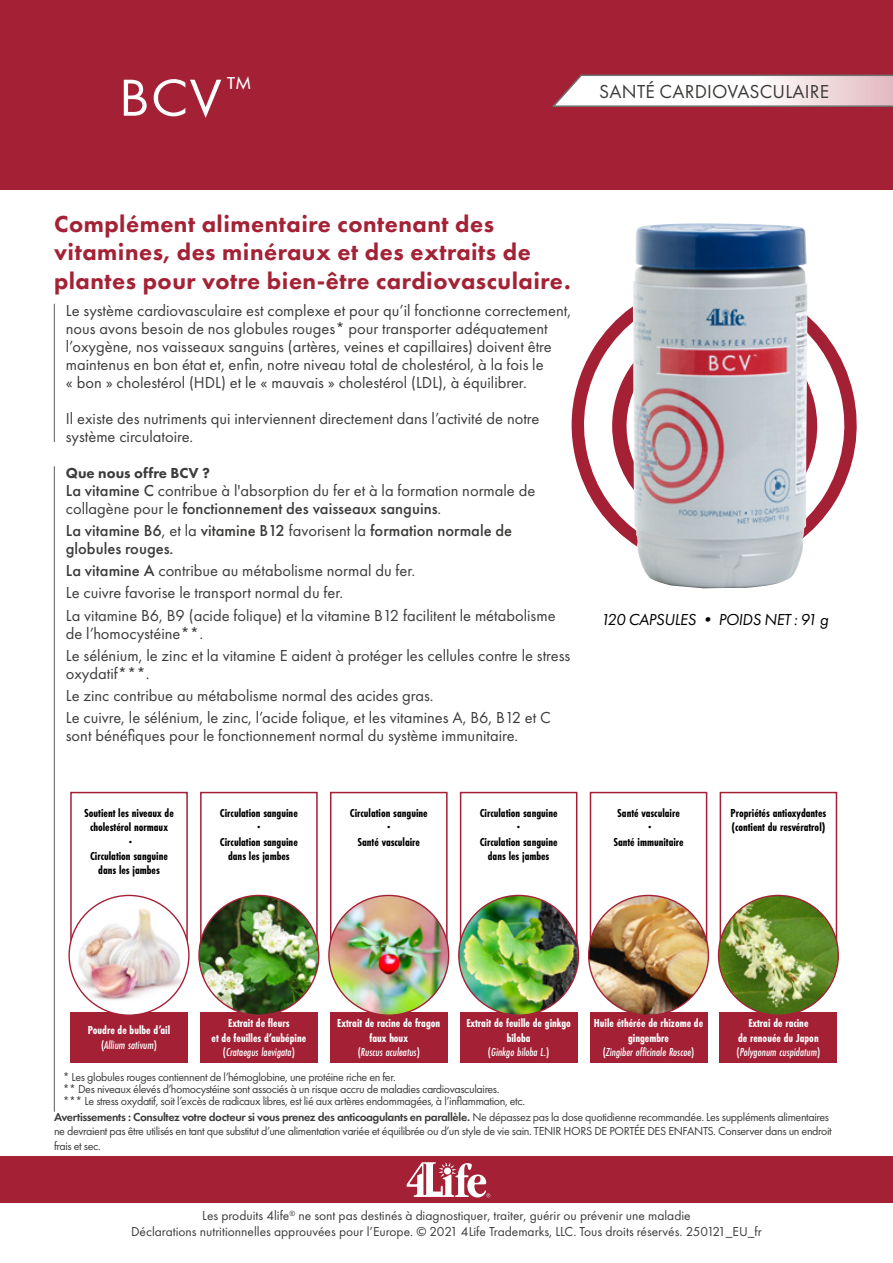
<style>
.page{position:relative;width:893px;height:1263px;background:#fff}
.page>*{position:absolute;margin:0;border:0;box-sizing:border-box;transform-origin:0 0}
.t1{font:54px "Futura PT";color:#fff;scale:1.08 1}
.t2{font:800 24px/28.5px "Futura PT";letter-spacing:.02em;color:#a42236}
.t3{font:19.5px "Futura PT";letter-spacing:.01em;color:#3c3c3b}
.t4{font:16.5px/18px "Futura PT";color:#3c3c3b}
.t5{font:500 16.5px/18px "Futura PT";color:#3c3c3b}
.t6{font:italic 16.5px "Futura PT";letter-spacing:-.02em;color:#000}
.t7{font:800 15px "Futura PT";color:#3c3c3b}
.t8{font:13.5px "Futura PT";color:#3c3c3b}
.t9{font:12px/14.4px "Futura PT";letter-spacing:-.03em;color:#3c3c3b}
.t10{font:700 12px/14.4px "Futura PT Cond";color:#fff;text-align:center}
.t11{font:700 12px/14.4px "Futura PT Cond";color:#000;text-align:center}
.s1{font-weight:500}
.s2{font-weight:400}
.s3{font-weight:500;font-style:italic}
.s4{font-weight:600}
</style>
<div class="page">
<div style="left:70px;top:792px;width:118px;height:161px;border:2px solid #a32035"></div>
<div style="left:200px;top:792px;width:118px;height:161px;border:2px solid #a32035"></div>
<div style="left:330px;top:792px;width:118px;height:161px;border:2px solid #a32035"></div>
<div style="left:460px;top:792px;width:117px;height:161px;border:2px solid #a32035"></div>
<div style="left:590px;top:792px;width:117px;height:161px;border:2px solid #a32035"></div>
<div style="left:720px;top:792px;width:117px;height:161px;border:2px solid #a32035"></div>
<svg style="left:571px;top:284px;width:286px;height:260px"></svg>
<div style="left:0;top:0;width:893px;height:189px;background:#a32035"></div>
<svg style="left:552px;top:74px;width:341px;height:33px;background:#e6d7da"></svg>
<hr style="left:54px;top:304px;width:1px;height:138px;background:#706f6f">
<hr style="left:54px;top:467px;width:1px;height:644px;background:#706f6f">
<div style="left:0;top:1156px;width:893px;height:47px;background:#a32035"></div>
<svg style="left:407px;top:1162px;width:83px;height:35px"></svg>
<div style="left:200px;top:1012px;width:118px;height:50px;background:#a32035"></div>
<img style="left:199px;top:895px;width:120px;height:120px;border-radius:60px">
<div style="left:330px;top:1012px;width:118px;height:50px;background:#a32035"></div>
<img style="left:329px;top:895px;width:120px;height:120px;border-radius:60px">
<div style="left:460px;top:1012px;width:117px;height:50px;background:#a32035"></div>
<img style="left:459px;top:895px;width:119px;height:120px;border-radius:60px">
<div style="left:590px;top:1012px;width:117px;height:50px;background:#a32035"></div>
<img style="left:589px;top:895px;width:119px;height:120px;border-radius:60px">
<div style="left:720px;top:1012px;width:117px;height:50px;background:#a32035"></div>
<img style="left:718px;top:895px;width:120px;height:120px;border-radius:60px">
<div style="left:70px;top:1012px;width:118px;height:50px;background:#a32035"></div>
<svg style="left:69px;top:895px;width:120px;height:120px"></svg>
<img style="left:70px;top:902px;width:118px;height:101px">
<img style="left:633px;top:223px;width:174px;height:365px">
<p class="t1" style="left:119px;top:66px;width:125px">BCV <sup>™</sup></p>
<p class="t3" style="left:599px;top:80px;width:231px">SANTÉ CARDIOVASCULAIRE</p>
<p class="t2" style="left:54px;top:209px;width:518px">Complément alimentaire contenant des vitamines, des minéraux et des extraits de plantes pour votre bien-être cardiovasculaire.</p>
<p class="t4" style="left:66px;top:302px;width:507px">Le système cardiovasculaire est complexe et pour qu’il fonctionne correctement, nous avons besoin de nos globules rouges* pour transporter adéquatement l’oxygène, nos vaisseaux sanguins (artères, veines et capillaires) doivent être maintenus en bon état et, enfin, notre niveau total de cholestérol, à la fois le<br>« bon » cholestérol (HDL) et le « mauvais » cholestérol (LDL), à équilibrer.</p>
<p class="t4" style="left:66px;top:410px;width:475px">Il existe des nutriments qui interviennent directement dans l’activité de notre système circulatoire.</p>
<p class="t7" style="left:66px;top:463px;width:146px">Que nous offre BCV ?</p>
<p class="t4" style="left:66px;top:481px;width:471px"><span class="s1">La vitamine C</span> contribue à l'absorption du fer et à la formation normale de collagène pour le <span class="s1">fonctionnement des vaisseaux sanguins</span>.</p>
<p class="t5" style="left:66px;top:521px;width:448px">La vitamine B6<span class="s2">, et la</span> vitamine B12 <span class="s2">favorisent la</span> formation normale de globules rouges.</p>
<p class="t4" style="left:66px;top:561px;width:351px"><span class="s1">La vitamine A</span> contribue au métabolisme normal du fer.</p>
<p class="t4" style="left:66px;top:584px;width:279px">Le cuivre favorise le transport normal du fer.</p>
<p class="t4" style="left:66px;top:606px;width:491px">La vitamine B6, B9 (acide folique) et la vitamine B12 facilitent le métabolisme de l’homocystéine**.</p>
<p class="t4" style="left:66px;top:646px;width:506px">Le sélénium, le zinc et la vitamine E aident à protéger les cellules contre le stress oxydatif***.</p>
<p class="t4" style="left:66px;top:686px;width:369px">Le zinc contribue au métabolisme normal des acides gras.</p>
<p class="t4" style="left:66px;top:709px;width:487px">Le cuivre, le sélénium, le zinc, l’acide folique, et les vitamines A, B6, B12 et C sont bénéfiques pour le fonctionnement normal du système immunitaire.</p>
<p class="t11" style="left:84px;top:806px;width:91px">Soutient les niveaux de cholestérol normaux<br>·<br>Circulation sanguine dans les jambes</p>
<p class="t11" style="left:220px;top:806px;width:79px">Circulation sanguine</p>
<p class="t11" style="left:220px;top:820px;width:79px">·<br>Circulation sanguine dans les jambes</p>
<p class="t11" style="left:350px;top:806px;width:79px">Circulation sanguine</p>
<p class="t11" style="left:387px;top:820px;width:5px">·</p>
<p class="t11" style="left:357px;top:834px;width:64px">Santé vasculaire</p>
<p class="t11" style="left:480px;top:806px;width:79px">Circulation sanguine</p>
<p class="t11" style="left:480px;top:820px;width:79px">·<br>Circulation sanguine dans les jambes</p>
<p class="t6" style="left:600px;top:610px;width:229px">120 CAPSULES • POIDS NET : 91 g</p>
<p class="t11" style="left:613px;top:806px;width:72px">Santé vasculaire<br>·<br>Santé immunitaire</p>
<p class="t11" style="left:731px;top:806px;width:97px;text-align:left">Propriétés antioxydantes (contient du resvératrol)</p>
<p class="t10" style="left:88px;top:1023px;width:84px">Poudre de bulbe d’ail <span class="s1">(</span><span class="s3">Allium sativum</span><span class="s1">)</span></p>
<p class="t10" style="left:212px;top:1016px;width:96px">Extrait de fleurs<br>et de feuilles d’aubépine <span class="s1">(</span><span class="s3">Crataegus laevigata</span><span class="s1">)</span></p>
<p class="t10" style="left:337px;top:1016px;width:104px">Extrait de racine de fragon faux houx<br><span class="s1">(</span><span class="s3">Ruscus aculeatus</span><span class="s1">)</span></p>
<p class="t10" style="left:466px;top:1016px;width:106px">Extrait de feuille de ginkgo biloba<br><span class="s1">(</span><span class="s3">Ginkgo biloba L.</span><span class="s1">)</span></p>
<p class="t10" style="left:594px;top:1016px;width:111px">Huile éthérée de rhizome de gingembre<br><span class="s1">(</span><span class="s3">Zingiber officinale Roscoe</span><span class="s1">)</span></p>
<p class="t10" style="left:736px;top:1016px;width:85px">Extrai de racine<br>de renouée du Japon <span class="s1">(</span><span class="s3">Polygonum cuspidatum</span><span class="s1">)</span></p>
<p class="t9" style="left:63px;top:1070px;width:334px">* Les globules rouges contiennent de l’hémoglobine, une protéine riche en fer.</p>
<p class="t9" style="left:63px;top:1082px;width:438px">** Des niveaux élevés d’homocystéine sont associés à un risque accru de maladies cardiovasculaires.</p>
<p class="t9" style="left:63px;top:1094px;width:464px">*** Le stress oxydatif, soit l’excès de radicaux libres, est lié aux artères endommagées, à l’inflammation, etc.</p>
<p class="t9" style="left:54px;top:1110px;width:779px"><span class="s4">Avertissements : Consultez votre docteur si vous prenez des anticoagulants en parallèle.</span> Ne dépassez pas la dose quotidienne recommandée. Les suppléments alimentaires ne devraient pas être utilisés en tant que substitut d’une alimentation variée et équilibrée ou d’un style de vie sain. TENIR HORS DE PORTÉE DES ENFANTS. Conserver dans un endroit frais et sec.</p>
<p class="t8" style="left:202px;top:1208px;width:490px">Les produits 4life<sup>®</sup> ne sont pas destinés à diagnostiquer, traiter, guérir ou prévenir une maladie</p>
<p class="t8" style="left:131px;top:1223px;width:632px">Déclarations nutritionnelles approuvées pour l’Europe. © 2021 4Life Trademarks, LLC. Tous droits réservés. 250121_EU_fr</p>
</div>
